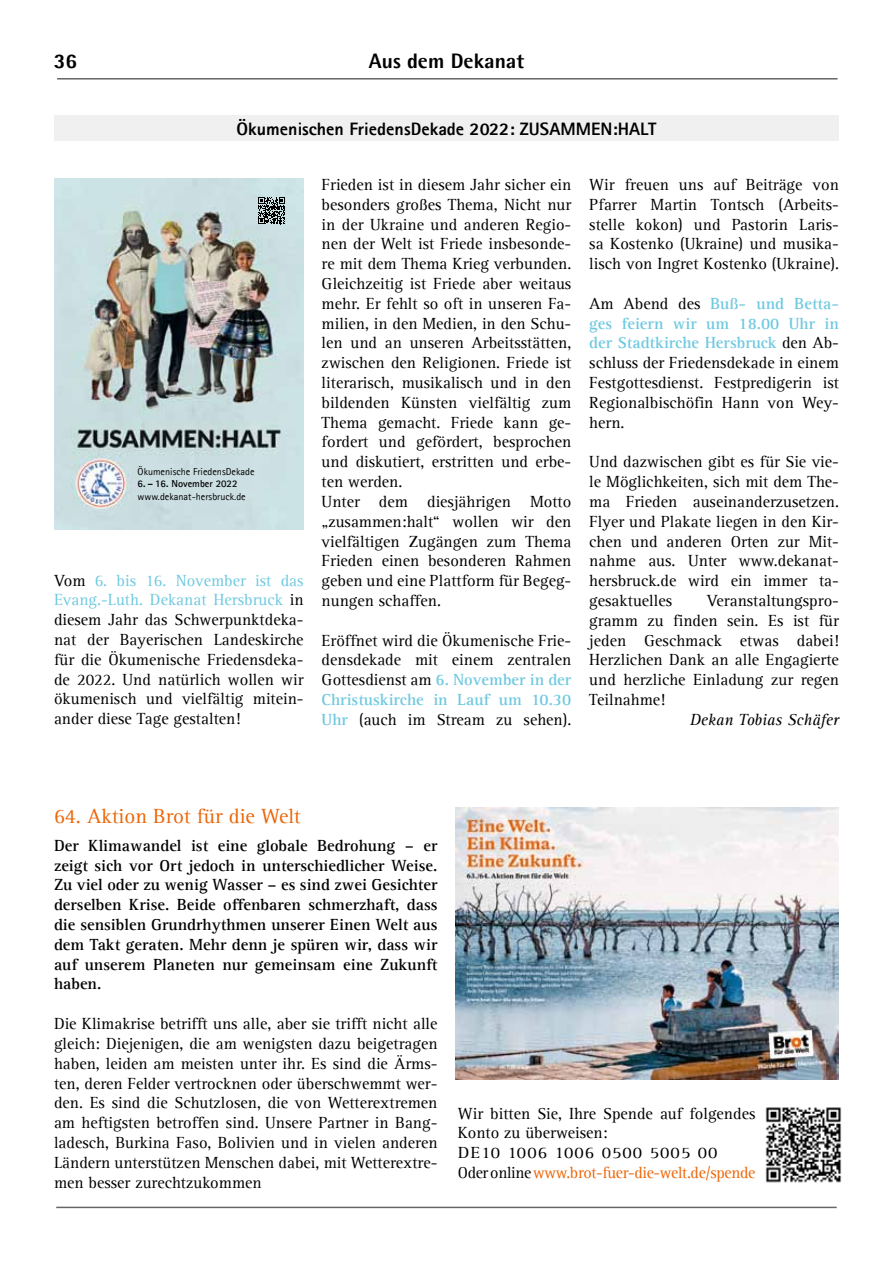
<style>
.page{position:relative;width:893px;height:1263px;background:#fff}
.page>*{position:absolute;margin:0;border:0;box-sizing:border-box;transform-origin:0 0}
.t1{font:21px "Agfa Rotis Serif";color:#ec6608}
.t2{font:800 21px "Agfa Rotis Semisans";color:#000}
.t3{font:800 18px "Agfa Rotis Sans Serif";color:#000}
.t4{font:16.5px/19.8px "Agfa Rotis Serif";color:#000;text-align:justify}
.t5{font:700 16.5px/19.8px "Agfa Rotis Serif";color:#000;text-align:justify}
.t6{font:italic 16.5px "Agfa Rotis Serif";color:#000}
.t7{font:10.2px "Agfa Rotis Sans Serif";color:#000}
.t8{font:700 10.2px "Agfa Rotis Sans Serif";color:#000}
.s1{color:#6fc9e0}
.s2{font-weight:700;color:#6fc9e0}
.s3{color:#ec6608}
</style>
<div class="page">
<hr style="left:57px;top:78px;width:780px;height:2px;background:#000">
<hr style="left:56px;top:1207px;width:781px;height:1px;background:#000">
<div style="left:54px;top:115px;width:785px;height:25px;background:#f0f0f1"></div>
<img style="left:54px;top:179px;width:250px;height:351px">
<svg style="left:258px;top:197px;width:27px;height:27px"></svg>
<img style="left:455px;top:808px;width:384px;height:271px">
<img style="left:765px;top:1107px;width:77px;height:76px">
<p class="t2" style="left:54px;top:48px;width:25px">36</p>
<p class="t2" style="left:369px;top:48px;width:157px">Aus dem Dekanat</p>
<p class="t3" style="left:237px;top:117px;width:421px">Ökumenischen FriedensDekade 2022: ZUSAMMEN:HALT</p>
<p class="t7" style="left:138px;top:466px;width:118px">Ökumenische FriedensDekade</p>
<p class="t8" style="left:138px;top:477px;width:101px">6. – 16. November 2022</p>
<p class="t7" style="left:138px;top:490px;width:110px">www.dekanat-hersbruck.de</p>
<p class="t4" style="left:54px;top:571px;width:251px">Vom <span class="s1">6. bis 16. November ist das Evang.-Luth. Dekanat Hersbruck</span> in diesem Jahr das Schwerpunktdeka&shy;nat der Bayerischen Landeskirche für die Ökumenische Friedensdeka&shy;de 2022. Und natürlich wollen wir ökumenisch und vielfältig mitein&shy;ander diese Tage gestalten!</p>
<p class="t4" style="left:322px;top:175px;width:251px;text-align:left">Frieden ist in diesem Jahr sicher ein besonders großes Thema, Nicht nur in der Ukraine und anderen Regio&shy;nen der Welt ist Friede insbesonde&shy;re mit dem Thema Krieg verbunden.<br>Gleichzeitig ist Friede aber weitaus mehr. Er fehlt so oft in unseren Fa&shy;milien, in den Medien, in den Schu&shy;len und an unseren Arbeitsstätten, zwischen den Religionen. Friede ist literarisch, musikalisch und in den bildenden Künsten vielfältig zum<br>Thema gemacht. Friede kann ge&shy;fordert und gefördert, besprochen und diskutiert, erstritten und erbe&shy;ten werden.<br>Unter dem diesjährigen Motto „zusammen:halt“ wollen wir den vielfältigen Zugängen zum Thema<br>Frieden einen besonderen Rahmen geben und eine Plattform für Begeg&shy;nungen schaffen.</p>
<p class="t4" style="left:322px;top:631px;width:251px">Eröffnet wird die Ökumenische Frie&shy;densdekade mit einem zentralen Gottesdienst am <span class="s2">6. November in der Christuskirche in Lauf um 10.30<br>Uhr</span> (auch im Stream zu sehen).</p>
<p class="t4" style="left:589px;top:175px;width:251px">Wir freuen uns auf Beiträge von Pfarrer Martin Tontsch (Arbeits&shy;stelle kokon) und Pastorin Laris&shy;sa Kostenko (Ukraine) und musika&shy;lisch von Ingret Kostenko (Ukraine).</p>
<p class="t4" style="left:589px;top:294px;width:251px">Am Abend des <span class="s2">Buß- und Betta&shy;ges feiern wir um 18.00 Uhr in der Stadtkirche Hersbruck</span> den Ab&shy;schluss der Friedensdekade in einem Festgottesdienst. Festpredigerin ist Regionalbischöfin Hann von Wey&shy;hern.</p>
<p class="t4" style="left:589px;top:452px;width:251px">Und dazwischen gibt es für Sie vie&shy;le Möglichkeiten, sich mit dem The&shy;ma Frieden auseinanderzusetzen.<br>Flyer und Plakate liegen in den Kir&shy;chen und anderen Orten zur Mit&shy;nahme aus. Unter www.dekanat&shy;hersbruck.de wird ein immer ta&shy;gesaktuelles</p>
<p class="t4" style="left:589px;top:591px;width:251px;text-indent:118px">Veranstaltungspro&shy;gramm zu finden sein. Es ist für jeden Geschmack etwas dabei!<br>Herzlichen Dank an alle Engagierte und herzliche Einladung zur regen Teilnahme!</p>
<p class="t6" style="left:690px;top:710px;width:151px">Dekan Tobias Schäfer</p>
<p class="t1" style="left:54px;top:804px;width:248px">64. Aktion Brot für die Welt</p>
<p class="t5" style="left:54px;top:836px;width:385px">Der Klimawandel ist eine globale Bedrohung – er zeigt sich vor Ort jedoch in unterschiedlicher Weise.<br>Zu viel oder zu wenig Wasser – es sind zwei Gesichter derselben Krise. Beide offenbaren schmerzhaft, dass die sensiblen Grundrhythmen unserer Einen Welt aus dem Takt geraten. Mehr denn je spüren wir, dass wir auf unserem Planeten nur gemeinsam eine Zukunft haben.</p>
<p class="t4" style="left:54px;top:1014px;width:385px">Die Klimakrise betrifft uns alle, aber sie trifft nicht alle gleich: Diejenigen, die am wenigsten dazu beigetragen haben, leiden am meisten unter ihr. Es sind die Ärms&shy;ten, deren Felder vertrocknen oder überschwemmt wer&shy;den. Es sind die Schutzlosen, die von Wetterextremen am heftigsten betroffen sind. Unsere Partner in Bang&shy;ladesch, Burkina Faso, Bolivien und in vielen anderen Ländern unterstützen Menschen dabei, mit Wetterextre&shy;men besser zurechtzukommen</p>
<p class="t4" style="left:458px;top:1104px;width:299px;text-align:left">Wir bitten Sie, Ihre Spende auf folgendes Konto zu überweisen:<br>DE10 1006 1006 0500 5005 00<br>Oder online <span class="s3">www.brot-fuer-die-welt.de/spende</span></p>
</div>
